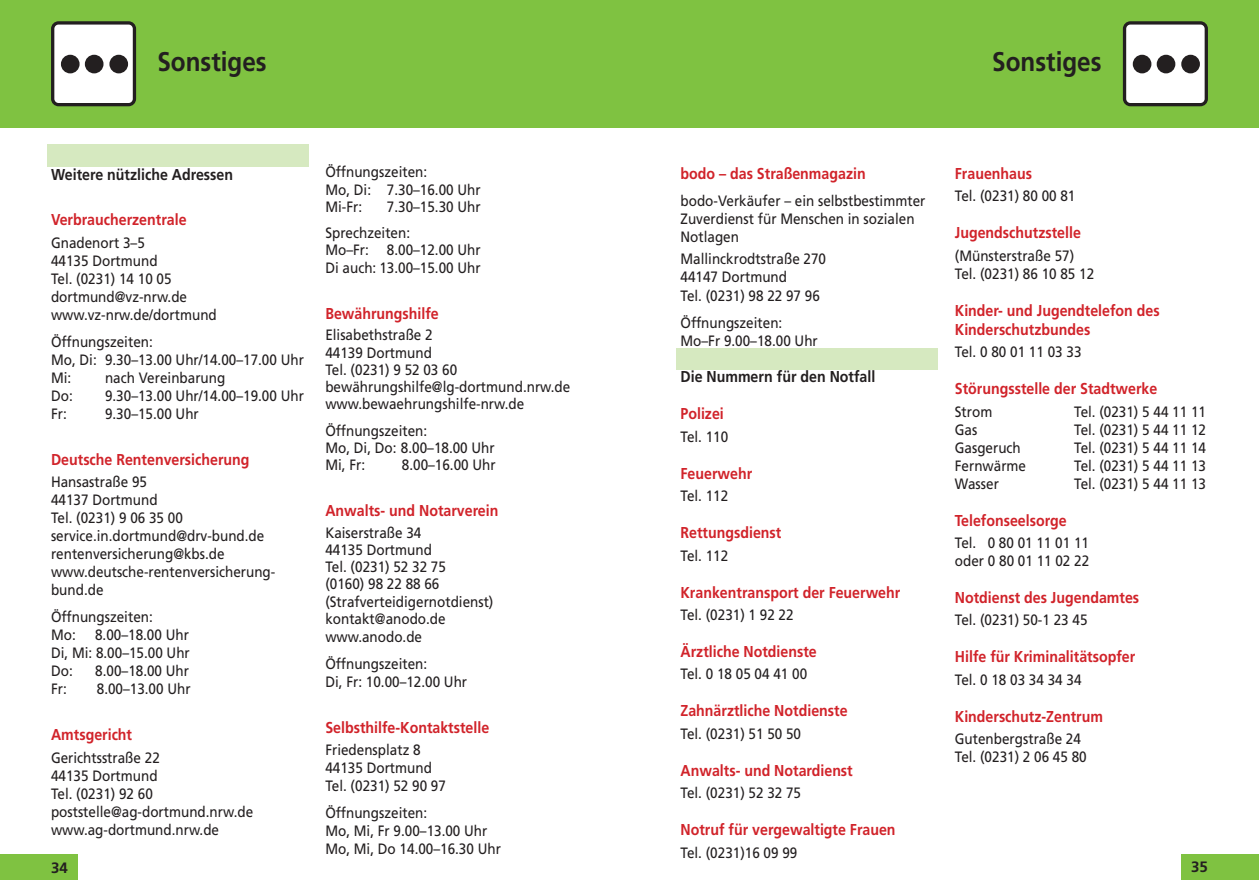
<style>
.page{position:relative;width:1259px;height:893px;background:#fff}
.page>*{position:absolute;margin:0;border:0;box-sizing:border-box;transform-origin:0 0}
.t1{font:700 27px "Frutiger LT";color:#231f20;scale:.9 1}
.t2{font:700 15.75px/18.9px "Frutiger LT";color:#d1232a;scale:.9 1}
.t3{font:700 15.75px "Frutiger LT";color:#231f20;scale:.9 1}
.t4{font:15px/18px "Frutiger LT";color:#231f20;scale:.9 1}
.t5{font:700 15px "Frutiger LT";color:#231f20}
</style>
<div class="page">
<div style="left:0;top:0;width:629px;height:128px;background:#7fc241"></div>
<div style="left:0;top:855px;width:78px;height:25px;background:#7fc241"></div>
<svg style="left:51px;top:21px;width:85px;height:85px;background:#d9d9d8"></svg>
<div style="left:61px;top:55px;width:19px;height:18px;background:#231f20;border-radius:50%"></div>
<div style="left:85px;top:55px;width:18px;height:18px;background:#231f20;border-radius:50%"></div>
<div style="left:109px;top:55px;width:19px;height:18px;background:#231f20;border-radius:50%"></div>
<div style="left:629px;top:0;width:630px;height:128px;background:#7fc241"></div>
<div style="left:1181px;top:855px;width:78px;height:25px;background:#7fc241"></div>
<svg style="left:1123px;top:21px;width:85px;height:85px;background:#d9d9d8"></svg>
<div style="left:1132px;top:55px;width:19px;height:18px;background:#231f20;border-radius:50%"></div>
<div style="left:1156px;top:55px;width:19px;height:18px;background:#231f20;border-radius:50%"></div>
<div style="left:1181px;top:55px;width:19px;height:18px;background:#231f20;border-radius:50%"></div>
<div style="left:47px;top:145px;width:261px;height:22px;background:#d6e9c0"></div>
<div style="left:676px;top:349px;width:262px;height:21px;background:#d6e9c0"></div>
<h1 class="t1" style="left:157px;top:46px;width:123px">Sonstiges</h1>
<p class="t3" style="left:51px;top:165px;width:204px">Weitere nützliche Adressen</p>
<p class="t2" style="left:51px;top:211px;width:152px">Verbraucherzentrale</p>
<p class="t4" style="left:51px;top:234px;width:186px">Gnadenort 3–5<br>44135 Dortmund<br>Tel. (0231) 14 10 05 dortmund@vz-nrw.de www.vz-nrw.de/dortmund</p>
<p class="t4" style="left:51px;top:333px;width:282px">Öffnungszeiten:<br>Mo, Di: 9.30–13.00 Uhr/14.00–17.00 Uhr<br>Mi:</p>
<p class="t4" style="left:105px;top:369px;width:135px">nach Vereinbarung</p>
<p class="t4" style="left:51px;top:387px;width:26px">Do:</p>
<p class="t4" style="left:105px;top:387px;width:222px">9.30–13.00 Uhr/14.00–19.00 Uhr</p>
<p class="t4" style="left:51px;top:405px;width:19px">Fr:</p>
<p class="t4" style="left:105px;top:405px;width:106px">9.30–15.00 Uhr</p>
<p class="t2" style="left:51px;top:450px;width:222px">Deutsche Rentenversicherung</p>
<p class="t4" style="left:51px;top:473px;width:251px">Hansastraße 95<br>44137 Dortmund<br>Tel. (0231) 9 06 35 00 service.in.dortmund@drv-bund.de rentenversicherung@kbs.de www.deutsche-rentenversicherung&shy;bund.de</p>
<p class="t4" style="left:51px;top:608px;width:115px">Öffnungszeiten:<br>Mo:</p>
<p class="t4" style="left:51px;top:626px;width:156px;text-align:justify;text-indent:44px">8.00–18.00 Uhr Di, Mi: 8.00–15.00 Uhr Do:</p>
<p class="t4" style="left:95px;top:662px;width:106px">8.00–18.00 Uhr</p>
<p class="t4" style="left:51px;top:680px;width:19px">Fr:</p>
<p class="t4" style="left:97px;top:680px;width:106px">8.00–13.00 Uhr</p>
<p class="t2" style="left:51px;top:725px;width:92px">Amtsgericht</p>
<p class="t4" style="left:51px;top:749px;width:226px">Gerichtsstraße 22<br>44135 Dortmund<br>Tel. (0231) 92 60 poststelle@ag-dortmund.nrw.de www.ag-dortmund.nrw.de</p>
<p class="t5" style="left:51px;top:859px;width:18px">34</p>
<p class="t4" style="left:325px;top:164px;width:174px;line-height:17.2px">Öffnungszeiten:<br>Mo, Di: 7.30–16.00 Uhr<br>Mi-Fr:</p>
<p class="t4" style="left:325px;top:194px;width:174px;line-height:26.2px;text-indent:62px">7.30–15.30 Uhr<br>Sprechzeiten:</p>
<p class="t4" style="left:325px;top:242px;width:174px;line-height:17.2px">Mo–Fr: 8.00–12.00 Uhr<br>Di auch: 13.00–15.00 Uhr</p>
<p class="t2" style="left:325px;top:304px;width:128px">Bewährungshilfe</p>
<p class="t4" style="left:325px;top:326px;width:274px;line-height:17.2px">Elisabethstraße 2<br>44139 Dortmund<br>Tel. (0231) 9 52 03 60 bewährungshilfe@lg-dortmund.nrw.de www.bewaehrungshilfe-nrw.de</p>
<p class="t4" style="left:325px;top:422px;width:190px;line-height:17.2px">Öffnungszeiten:<br>Mo, Di, Do: 8.00–18.00 Uhr<br>Mi, Fr:</p>
<p class="t4" style="left:402px;top:456px;width:106px">8.00–16.00 Uhr</p>
<p class="t2" style="left:325px;top:501px;width:194px">Anwalts- und Notarverein</p>
<p class="t4" style="left:325px;top:524px;width:188px;line-height:17.4px">Kaiserstraße 34<br>44135 Dortmund<br>Tel. (0231) 52 32 75<br>(0160) 98 22 88 66 (Strafverteidigernotdienst) kontakt@anodo.de www.anodo.de</p>
<p class="t4" style="left:325px;top:655px;width:159px">Öffnungszeiten:<br>Di, Fr: 10.00–12.00 Uhr</p>
<p class="t2" style="left:325px;top:718px;width:184px">Selbsthilfe-Kontaktstelle</p>
<p class="t4" style="left:325px;top:741px;width:135px">Friedensplatz 8<br>44135 Dortmund<br>Tel. (0231) 52 90 97</p>
<p class="t4" style="left:325px;top:804px;width:197px">Öffnungszeiten:<br>Mo, Mi, Fr 9.00–13.00 Uhr<br>Mo, Mi, Do 14.00–16.30 Uhr</p>
<h1 class="t1" style="left:992px;top:46px;width:123px">Sonstiges</h1>
<p class="t2" style="left:680px;top:164px;width:207px">bodo – das Straßenmagazin</p>
<p class="t4" style="left:680px;top:192px;width:274px">bodo-Verkäufer – ein selbstbestimmter<br>Zuverdienst für Menschen in sozialen<br>Notlagen</p>
<p class="t4" style="left:680px;top:250px;width:163px">Mallinckrodtstraße 270<br>44147 Dortmund<br>Tel. (0231) 98 22 97 96</p>
<p class="t4" style="left:680px;top:313px;width:154px">Öffnungszeiten:<br>Mo–Fr 9.00–18.00 Uhr</p>
<p class="t3" style="left:680px;top:368px;width:218px">Die Nummern für den Notfall</p>
<p class="t2" style="left:680px;top:404px;width:50px">Polizei</p>
<p class="t4" style="left:680px;top:428px;width:55px">Tel. 110</p>
<p class="t2" style="left:680px;top:464px;width:81px">Feuerwehr</p>
<p class="t4" style="left:680px;top:487px;width:55px">Tel. 112</p>
<p class="t2" style="left:680px;top:523px;width:113px">Rettungsdienst</p>
<p class="t4" style="left:680px;top:546px;width:55px">Tel. 112</p>
<p class="t2" style="left:680px;top:583px;width:246px">Krankentransport der Feuerwehr</p>
<p class="t4" style="left:680px;top:606px;width:127px">Tel. (0231) 1 92 22</p>
<p class="t2" style="left:680px;top:642px;width:153px">Ärztliche Notdienste</p>
<p class="t4" style="left:680px;top:665px;width:142px">Tel. 0 18 05 04 41 00</p>
<p class="t2" style="left:680px;top:701px;width:187px">Zahnärztliche Notdienste</p>
<p class="t4" style="left:680px;top:725px;width:135px">Tel. (0231) 51 50 50</p>
<p class="t2" style="left:680px;top:761px;width:193px">Anwalts- und Notardienst</p>
<p class="t4" style="left:680px;top:784px;width:135px">Tel. (0231) 52 32 75</p>
<p class="t2" style="left:680px;top:820px;width:240px">Notruf für vergewaltigte Frauen</p>
<p class="t4" style="left:680px;top:843px;width:131px">Tel. (0231)16 09 99</p>
<p class="t2" style="left:955px;top:164px;width:87px">Frauenhaus</p>
<p class="t4" style="left:955px;top:187px;width:135px">Tel. (0231) 80 00 81</p>
<p class="t2" style="left:955px;top:224px;width:142px">Jugendschutzstelle</p>
<p class="t4" style="left:955px;top:247px;width:156px">(Münsterstraße 57)<br>Tel. (0231) 86 10 85 12</p>
<p class="t2" style="left:955px;top:301px;width:229px">Kinder- und Jugendtelefon des<br>Kinderschutzbundes</p>
<p class="t4" style="left:955px;top:343px;width:142px">Tel. 0 80 01 11 03 33</p>
<p class="t2" style="left:955px;top:379px;width:226px">Störungsstelle der Stadtwerke</p>
<p class="t4" style="left:955px;top:402px;width:43px">Strom</p>
<p class="t4" style="left:1074px;top:402px;width:148px">Tel. (0231) 5 44 11 11</p>
<p class="t4" style="left:955px;top:420px;width:27px">Gas</p>
<p class="t4" style="left:1074px;top:420px;width:148px">Tel. (0231) 5 44 11 12</p>
<p class="t4" style="left:955px;top:438px;width:75px">Gasgeruch</p>
<p class="t4" style="left:1074px;top:438px;width:148px">Tel. (0231) 5 44 11 14</p>
<p class="t4" style="left:955px;top:456px;width:81px">Fernwärme</p>
<p class="t4" style="left:1074px;top:456px;width:148px">Tel. (0231) 5 44 11 13</p>
<p class="t4" style="left:955px;top:474px;width:50px">Wasser</p>
<p class="t4" style="left:1074px;top:474px;width:148px">Tel. (0231) 5 44 11 13</p>
<p class="t2" style="left:955px;top:511px;width:126px">Telefonseelsorge</p>
<p class="t4" style="left:955px;top:534px;width:151px">Tel. 0 80 01 11 01 11 oder 0 80 01 11 02 22</p>
<p class="t2" style="left:955px;top:588px;width:206px">Notdienst des Jugendamtes</p>
<p class="t4" style="left:955px;top:611px;width:149px">Tel. (0231) 50-1 23 45</p>
<p class="t2" style="left:955px;top:647px;width:202px">Hilfe für Kriminalitätsopfer</p>
<p class="t4" style="left:955px;top:671px;width:142px">Tel. 0 18 03 34 34 34</p>
<p class="t2" style="left:955px;top:707px;width:166px">Kinderschutz-Zentrum</p>
<p class="t4" style="left:955px;top:730px;width:148px">Gutenbergstraße 24<br>Tel. (0231) 2 06 45 80</p>
<p class="t5" style="left:1191px;top:858px;width:18px">35</p>
</div>
